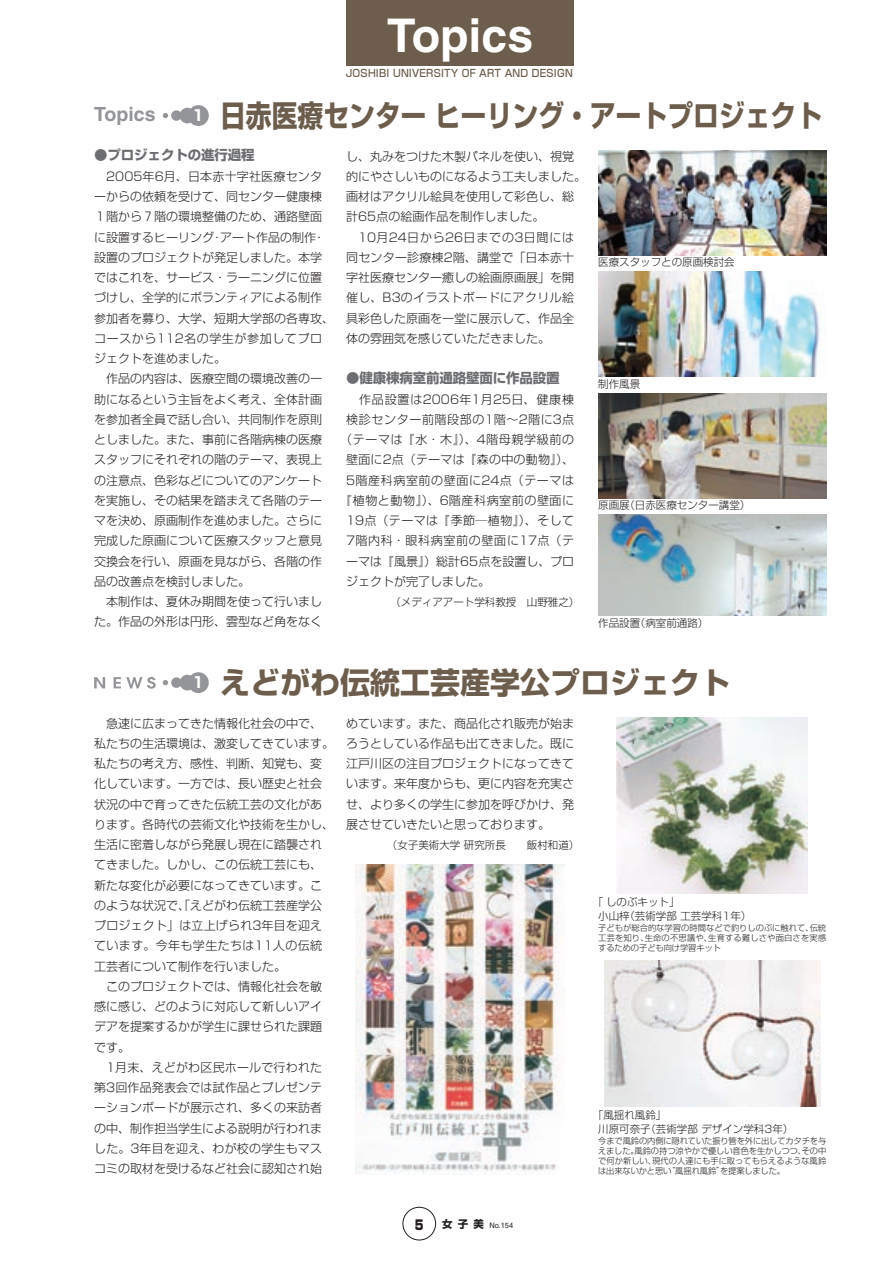
<style>
.page{position:relative;width:893px;height:1263px;background:#fff}
.page>*{position:absolute;margin:0;border:0;box-sizing:border-box;transform-origin:0 0}
.t1{font:700 46.5px "Helvetica";color:#fff}
._00_タイトル_20pt新ゴB{font:700 30px "Shin Go";color:#6c5d4d;scale:.86 1}
._00_タイトル_20pt新ゴB-2{font:700 30px "Shin Go";color:#6c5d4d}
.t2{font:700 19.5px "Helvetica";color:#939598}
.t3{font:700 15px "Shin Go";color:#fff}
._01_本文_見出し10pt新ゴB{font:700 13.5px "Shin Go";letter-spacing:-.015em;color:#6c6d70}
.t4{font:900 13.5px "Shin Go";color:#231f20;scale:.8 1}
._01_本文{font:300 12px/20.2px "Shin Go";color:#231f20;text-align:justify}
._01_本文-2{font:300 12px "Shin Go";letter-spacing:.055em;color:#231f20}
._01_本文-3{font:300 12px "Shin Go";letter-spacing:.02em;color:#231f20}
._01_本文-4{font:300 12px "Shin Go";letter-spacing:.05em;color:#231f20}
._01_本文-5{font:300 12px "Shin Go";letter-spacing:.035em;color:#231f20}
._08_キャプション左揃え{font:300 10.5px "Shin Go";color:#231f20}
._05_脚注_日付___記者名{font:300 10.5px "Shin Go";color:#231f20}
.t5{font:500 10.2px "Shin Go";letter-spacing:.02em;color:#6c5d4d;scale:.93 1}
._08_キャプション左揃え-2{font:300 8.25px/9.8px "Shin Go";letter-spacing:.005em;color:#231f20;text-align:justify}
.t6{font:7.5px "Helvetica";color:#231f20}
.s1{font-family:"Shin Go";font-weight:700;font-size:10.5px}
</style>
<div class="page">
<div style="left:402px;top:1207px;width:34px;height:33px;border:1px solid #231f20;border-radius:50%"></div>
<div style="left:346px;top:0;width:228px;height:66px;background:#6c5d4d"></div>
<svg style="left:163px;top:113px;width:5px;height:5px"></svg>
<div style="left:171px;top:110px;width:11px;height:11px;background:#939598;border-radius:50%"></div>
<div style="left:180px;top:108px;width:15px;height:15px;background:#939598;border-radius:50%"></div>
<div style="left:188px;top:105px;width:21px;height:21px;background:#939598;border-radius:50%"></div>
<svg style="left:94px;top:677px;width:11px;height:11px"></svg>
<svg style="left:114px;top:677px;width:42px;height:12px"></svg>
<svg style="left:163px;top:680px;width:5px;height:5px"></svg>
<div style="left:171px;top:677px;width:11px;height:11px;background:#939598;border-radius:50%"></div>
<div style="left:180px;top:675px;width:15px;height:15px;background:#939598;border-radius:50%"></div>
<div style="left:188px;top:672px;width:21px;height:21px;background:#939598;border-radius:50%"></div>
<img style="left:598px;top:150px;width:228px;height:105px">
<img style="left:598px;top:272px;width:222px;height:105px">
<img style="left:598px;top:393px;width:228px;height:105px">
<img style="left:598px;top:515px;width:228px;height:101px">
<img style="left:604px;top:960px;width:216px;height:146px">
<img style="left:617px;top:717px;width:190px;height:176px">
<img style="left:356px;top:865px;width:209px;height:310px">
<p class="t1" style="left:387px;top:7px;width:148px">Topics</p>
<p class="t5" style="left:346px;top:66px;width:245px">JOSHIBI UNIVERSITY OF ART AND DESIGN</p>
<p class="t2" style="left:94px;top:102px;width:63px">Topics</p>
<p class="t3" style="left:192px;top:105px;width:14px">1</p>
<p class="_00_タイトル_20pt新ゴB" style="left:220px;top:95px;width:701px">日赤医療センター ヒーリング・アートプロジェクト</p>
<p class="_01_本文_見出し10pt新ゴB" style="left:94px;top:146px;width:162px">●プロジェクトの進行過程</p>
<p class="_01_本文" style="left:94px;top:166px;width:242px;text-align:left">　2005年6月、日本赤十字社医療センターからの依頼を受けて、同センター健康棟<br>１階から７階の環境整備のため、通路壁面に設置するヒーリング・アート作品の制作・設置のプロジェクトが発足しました。本学ではこれを、サービス・ラーニングに位置づけし、全学的にボランティアによる制作参加者を募り、大学、短期大学部の各専攻、コースから112名の学生が参加してプロジェクトを進めました。</p>
<p class="_01_本文" style="left:94px;top:368px;width:230px">　作品の内容は、医療空間の環境改善の一助になるという主旨をよく考え、全体計画を参加者全員で話し合い、共同制作を原則としました。また、事前に各階病棟の医療スタッフにそれぞれの階のテーマ、表現上の注意点、色彩などについてのアンケートを実施し、その結果を踏まえて各階のテーマを決め、原画制作を進めました。さらに完成した原画について医療スタッフと意見交換会を行い、原画を見ながら、各階の作品の改善点を検討しました。</p>
<p class="_01_本文" style="left:94px;top:591px;width:230px">　本制作は、夏休み期間を使って行いました。作品の外形は円形、雲型など角をなく</p>
<p class="_01_本文" style="left:346px;top:145px;width:242px;text-align:left">し、丸みをつけた木製パネルを使い、視覚的にやさしいものになるよう工夫しました。画材はアクリル絵具を使用して彩色し、総計65点の絵画作品を制作しました。</p>
<p class="_01_本文" style="left:346px;top:226px;width:230px">　10月24日から26日までの3日間には同センター診療棟2階、講堂で「日本赤十字社医療センター癒しの絵画原画展」を開催し、B3のイラストボードにアクリル絵具彩色した原画を一堂に展示して、作品全体の雰囲気を感じていただきました。</p>
<p class="_01_本文_見出し10pt新ゴB" style="left:346px;top:369px;width:215px">●健康棟病室前通路壁面に作品設置</p>
<p class="_01_本文-3" style="left:346px;top:391px;width:229px">　作品設置は2006年1月25日、健康棟</p>
<p class="_01_本文-2" style="left:346px;top:412px;width:230px">検診センター前階段部の1階～2階に3点</p>
<p class="_01_本文-2" style="left:340px;top:432px;width:236px">（テーマは『水・木』）、4階母親学級前の</p>
<p class="_01_本文-3" style="left:346px;top:452px;width:230px">壁面に2点（テーマは『森の中の動物』）、</p>
<p class="_01_本文-2" style="left:346px;top:472px;width:230px">5階産科病室前の壁面に24点（テーマは</p>
<p class="_01_本文-4" style="left:340px;top:493px;width:236px">『植物と動物』）、6階産科病室前の壁面に</p>
<p class="_01_本文-5" style="left:346px;top:513px;width:229px">19点（テーマは『季節―植物』）、そして</p>
<p class="_01_本文-2" style="left:346px;top:533px;width:230px">7階内科・眼科病室前の壁面に17点（テ</p>
<p class="_01_本文" style="left:346px;top:550px;width:230px">ーマは『風景』）総計65点を設置し、プロ</p>
<p class="_01_本文" style="left:346px;top:571px;width:146px">ジェクトが完了しました。</p>
<p class="_05_脚注_日付___記者名" style="left:390px;top:596px;width:190px">（メディアアート学科教授　山野雅之）</p>
<p class="_08_キャプション左揃え" style="left:598px;top:255px;width:138px">医療スタッフとの原画検討会</p>
<p class="_08_キャプション左揃え" style="left:598px;top:377px;width:43px">制作風景</p>
<p class="_08_キャプション左揃え" style="left:598px;top:498px;width:154px">原画展（日赤医療センター講堂）</p>
<p class="_08_キャプション左揃え" style="left:598px;top:616px;width:112px">作品設置（病室前通路）</p>
<p class="t3" style="left:192px;top:672px;width:14px">1</p>
<p class="_00_タイトル_20pt新ゴB-2" style="left:220px;top:662px;width:512px">えどがわ伝統工芸産学公プロジェクト</p>
<p class="_01_本文" style="left:94px;top:712px;width:242px;text-align:left">　急速に広まってきた情報化社会の中で、私たちの生活環境は、激変してきています。私たちの考え方、感性、判断、知覚も、変化しています。一方では、長い歴史と社会状況の中で育ってきた伝統工芸の文化があります。各時代の芸術文化や技術を生かし、生活に密着しながら発展し現在に踏襲されてきました。しかし、この伝統工芸にも、新たな変化が必要になってきています。このような状況で、「えどがわ伝統工芸産学公プロジェクト」は立上げられ3年目を迎えています。今年も学生たちは11人の伝統工芸者について制作を行いました。</p>
<p class="_01_本文" style="left:94px;top:976px;width:230px">　このプロジェクトでは、情報化社会を敏感に感じ、どのように対応して新しいアイデアを提案するかが学生に課せられた課題です。</p>
<p class="_01_本文" style="left:94px;top:1057px;width:230px">　1月末、えどがわ区民ホールで行われた第3回作品発表会では試作品とプレゼンテーションボードが展示され、多くの来訪者の中、制作担当学生による説明が行われました。3年目を迎え、わが校の学生もマスコミの取材を受けるなど社会に認知され始</p>
<p class="_01_本文" style="left:346px;top:712px;width:230px">めています。また、商品化され販売が始まろうとしている作品も出てきました。既に江戸川区の注目プロジェクトになってきています。来年度からも、更に内容を充実させ、より多くの学生に参加を呼びかけ、発展させていきたいと思っております。</p>
<p class="_05_脚注_日付___記者名" style="left:387px;top:839px;width:194px">（女子美術大学 研究所長　　飯村和道）</p>
<p class="t4" style="left:415px;top:1215px;width:13px">5</p>
<p class="t6" style="left:442px;top:1221px;width:73px"><span class="s1">女子美</span> No.154</p>
<p class="_08_キャプション左揃え" style="left:593px;top:896px;width:88px">「しのぶキット」</p>
<p class="_08_キャプション左揃え" style="left:598px;top:909px;width:155px">小山梓（芸術学部 工芸学科1年）</p>
<p class="_08_キャプション左揃え-2" style="left:598px;top:923px;width:230px">子どもが総合的な学習の時間などで釣りしのぶに触れて、伝統工芸を知り、生命の不思議や、生育する難しさや面白さを実感するための子ども向け学習キット</p>
<p class="_08_キャプション左揃え" style="left:593px;top:1109px;width:75px">「風揺れ風鈴」</p>
<p class="_08_キャプション左揃え" style="left:598px;top:1122px;width:197px">川原可奈子（芸術学部 デザイン学科3年）</p>
<p class="_08_キャプション左揃え-2" style="left:598px;top:1136px;width:230px">今まで風鈴の内側に隠れていた振り管を外に出してカタチを与えました。風鈴の持つ涼やかで優しい音色を生かしつつ、その中で何か新しい、現代の人達にも手に取ってもらえるような風鈴は出来ないかと思い“風揺れ風鈴”を提案しました。</p>
</div>
